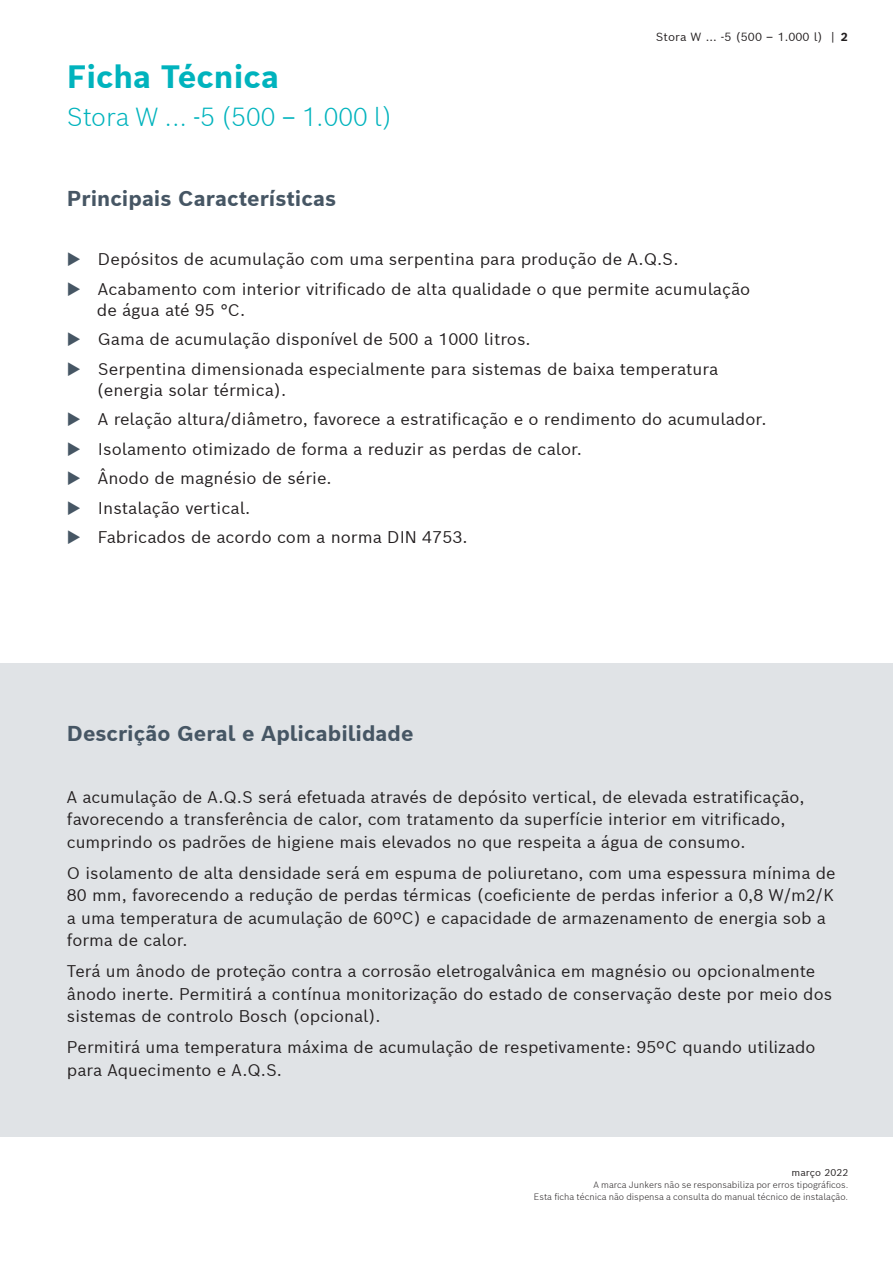
<style>
.page{position:relative;width:893px;height:1263px;background:#fff}
.page>*{position:absolute;margin:0;border:0;box-sizing:border-box;transform-origin:0 0}
.t1{font:700 31.5px "Bosch Sans";color:#00b3bd}
.t2{font:300 25.5px "Bosch Sans";color:#00b3bd}
.t3{font:700 21px "Bosch Sans";color:#465664}
.t4{font:16.5px/22.5px "Bosch Sans";color:#231f20}
.t5{font:11.55px "Bosch Sans";letter-spacing:.005em;color:#231f20}
.t6{font:9.75px "Bosch Sans";color:#231f20}
.t7{font:300 9px/12px "Bosch Sans";color:#231f20;text-align:right}
.s1{font-weight:700}
.s2{color:#465664}
</style>
<div class="page">
<div style="left:0;top:663px;width:893px;height:474px;background:#e0e3e6"></div>
<h1 class="t1" style="left:67px;top:56px;width:214px">Ficha Técnica</h1>
<h2 class="t2" style="left:67px;top:100px;width:327px">Stora W ... -5 (500 – 1.000 l)</h2>
<p class="t3" style="left:67px;top:185px;width:271px">Principais Características</p>
<p class="t5" style="left:656px;top:29px;width:194px">Stora W ... -5 (500 – 1.000 l) | <span class="s1">2</span></p>
<p class="t4" style="left:67px;top:247px;width:613px"><span class="s2">◆</span> Depósitos de acumulação com uma serpentina para produção de A.Q.S.</p>
<p class="t4" style="left:97px;top:278px;width:655px;line-height:21px;text-indent:-30px"><span class="s2">◆</span> Acabamento com interior vitrificado de alta qualidade o que permite acumulação de água até 95 °C.</p>
<p class="t4" style="left:67px;top:327px;width:465px"><span class="s2">◆</span> Gama de acumulação disponível de 500 a 1000 litros.</p>
<p class="t4" style="left:97px;top:358px;width:623px;line-height:21px;text-indent:-30px"><span class="s2">◆</span> Serpentina dimensionada especialmente para sistemas de baixa temperatura (energia solar térmica).</p>
<p class="t4" style="left:67px;top:407px;width:701px"><span class="s2">◆</span> A relação altura/diâmetro, favorece a estratificação e o rendimento do acumulador.</p>
<p class="t4" style="left:67px;top:437px;width:517px"><span class="s2">◆</span> Isolamento otimizado de forma a reduzir as perdas de calor.</p>
<p class="t4" style="left:67px;top:466px;width:266px"><span class="s2">◆</span> Ânodo de magnésio de série.</p>
<p class="t4" style="left:67px;top:496px;width:185px"><span class="s2">◆</span> Instalação vertical.</p>
<p class="t4" style="left:67px;top:525px;width:402px"><span class="s2">◆</span> Fabricados de acordo com a norma DIN 4753.</p>
<p class="t3" style="left:67px;top:719px;width:348px">Descrição Geral e Aplicabilidade</p>
<p class="t4" style="left:67px;top:785px;width:739px">A acumulação de A.Q.S será efetuada através de depósito vertical, de elevada estratificação, favorecendo a transferência de calor, com tratamento da superfície interior em vitrificado, cumprindo os padrões de higiene mais elevados no que respeita a água de consumo.</p>
<p class="t4" style="left:67px;top:861px;width:770px">O isolamento de alta densidade será em espuma de poliuretano, com uma espessura mínima de 80 mm, favorecendo a redução de perdas térmicas (coeficiente de perdas inferior a 0,8 W/m2/K a uma temperatura de acumulação de 60ºC) e capacidade de armazenamento de energia sob a forma de calor.</p>
<p class="t4" style="left:67px;top:959px;width:767px">Terá um ânodo de proteção contra a corrosão eletrogalvânica em magnésio ou opcionalmente ânodo inerte. Permitirá a contínua monitorização do estado de conservação deste por meio dos sistemas de controlo Bosch (opcional).</p>
<p class="t4" style="left:67px;top:1035px;width:750px">Permitirá uma temperatura máxima de acumulação de respetivamente: 95ºC quando utilizado para Aquecimento e A.Q.S.</p>
<p class="t6" style="left:792px;top:1166px;width:58px">março 2022</p>
<p class="t7" style="left:534px;top:1178px;width:316px">A marca Junkers não se responsabiliza por erros tipográficos.<br>Esta ficha técnica não dispensa a consulta do manual técnico de instalação.</p>
</div>
